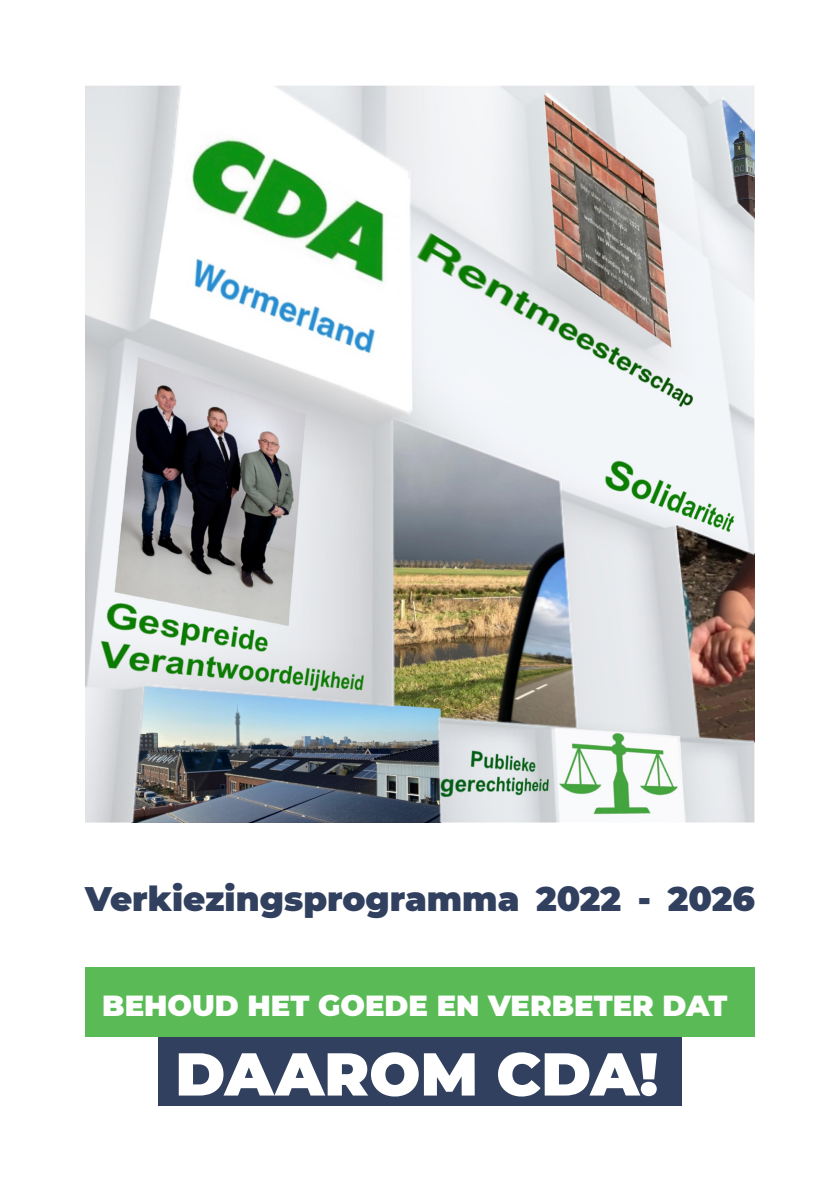
<style>
.page{position:relative;width:840px;height:1191px;background:#fff}
.page>*{position:absolute;margin:0;border:0;box-sizing:border-box;transform-origin:0 0}
.No_Spacing{font:900 60.4px "Montserrat";color:#fff}
.No_Spacing-2{font:900 34px "Montserrat";color:#31405f}
.No_Spacing-3{font:900 29px "Montserrat";color:#fff}
</style>
<div class="page">
<div style="left:158px;top:1036px;width:523px;height:70px;background:#31405f"></div>
<div style="left:85px;top:967px;width:669px;height:69px;background:#5abb56"></div>
<img style="left:85px;top:85px;width:669px;height:737px">
<p class="No_Spacing-2" style="left:85px;top:873px;width:670px">Verkiezingsprogramma 2022 - 2026</p>
<p class="No_Spacing-3" style="left:102px;top:983px;width:626px">BEHOUD HET GOEDE EN VERBETER DAT</p>
<p class="No_Spacing" style="left:175px;top:1028px;width:484px">DAAROM CDA!</p>
</div>
